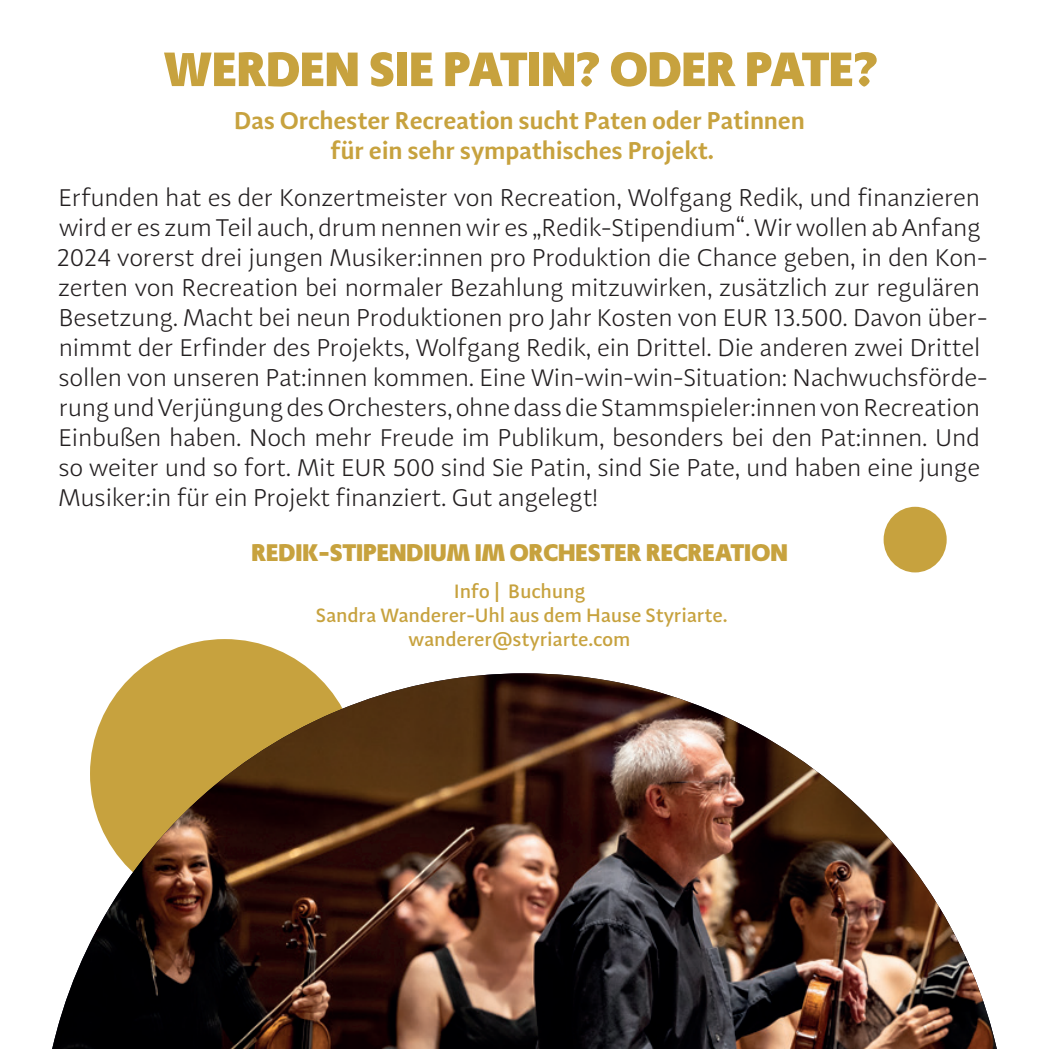
<style>
.page{position:relative;width:1049px;height:1049px;background:#fff}
.page>*{position:absolute;margin:0;border:0;box-sizing:border-box;transform-origin:0 0}
.t1{font:800 50px "Adagio Sans";color:#c7a23e}
.t2{font:300 25px/30px "Adagio Sans";letter-spacing:-.01em;color:#231f20}
.t3{font:600 25px/30px "Adagio Sans";letter-spacing:-.01em;color:#c7a23e;text-align:center}
.t4{font:800 25px "Adagio Sans";color:#c7a23e}
.t5{font:500 20px/24px "Adagio Sans";letter-spacing:-.01em;color:#c7a23e;text-align:center}
</style>
<div class="page">
<div style="left:90px;top:639px;width:269px;height:269px;background:#c7a23e;border-radius:50%"></div>
<div style="left:883px;top:507px;width:64px;height:65px;background:#c7a23e;border-radius:50%"></div>
<img style="left:52px;top:673px;width:945px;height:376px">
<h1 class="t1" style="left:164px;top:35px;width:716px">WERDEN SIE PATIN? ODER PATE?</h1>
<p class="t3" style="left:234px;top:105px;width:572px">Das Orchester Recreation sucht Paten oder Patinnen für ein sehr sympathisches Projekt.</p>
<p class="t2" style="left:57px;top:183px;width:932px">Erfunden hat es der Konzertmeister von Recreation, Wolfgang Redik, und finanzieren wird er es zum Teil auch, drum nennen wir es „Redik-Stipendium“. Wir wollen ab Anfang 2024 vorerst drei jungen Musiker:innen pro Produktion die Chance geben, in den Kon&shy;zerten von Recreation bei normaler Bezahlung mitzuwirken, zusätzlich zur regulären Besetzung. Macht bei neun Produktionen pro Jahr Kosten von EUR 13.500. Davon über&shy;nimmt der Erfinder des Projekts, Wolfgang Redik, ein Drittel. Die anderen zwei Drittel sollen von unseren Pat:innen kommen. Eine Win-win-win-Situation: Nachwuchsförde&shy;rung und Verjüngung des Orchesters, ohne dass die Stammspieler:innen von Recreation Einbußen haben. Noch mehr Freude im Publikum, besonders bei den Pat:innen. Und so weiter und so fort. Mit EUR 500 sind Sie Patin, sind Sie Pate, und haben eine junge Musiker:in für ein Projekt finanziert. Gut angelegt!</p>
<p class="t4" style="left:252px;top:536px;width:538px">REDIK-STIPENDIUM IM ORCHESTER RECREATION</p>
<p class="t5" style="left:316px;top:579px;width:413px">Info | Buchung<br>Sandra Wanderer-Uhl aus dem Hause Styriarte. wanderer@styriarte.com</p>
</div>
